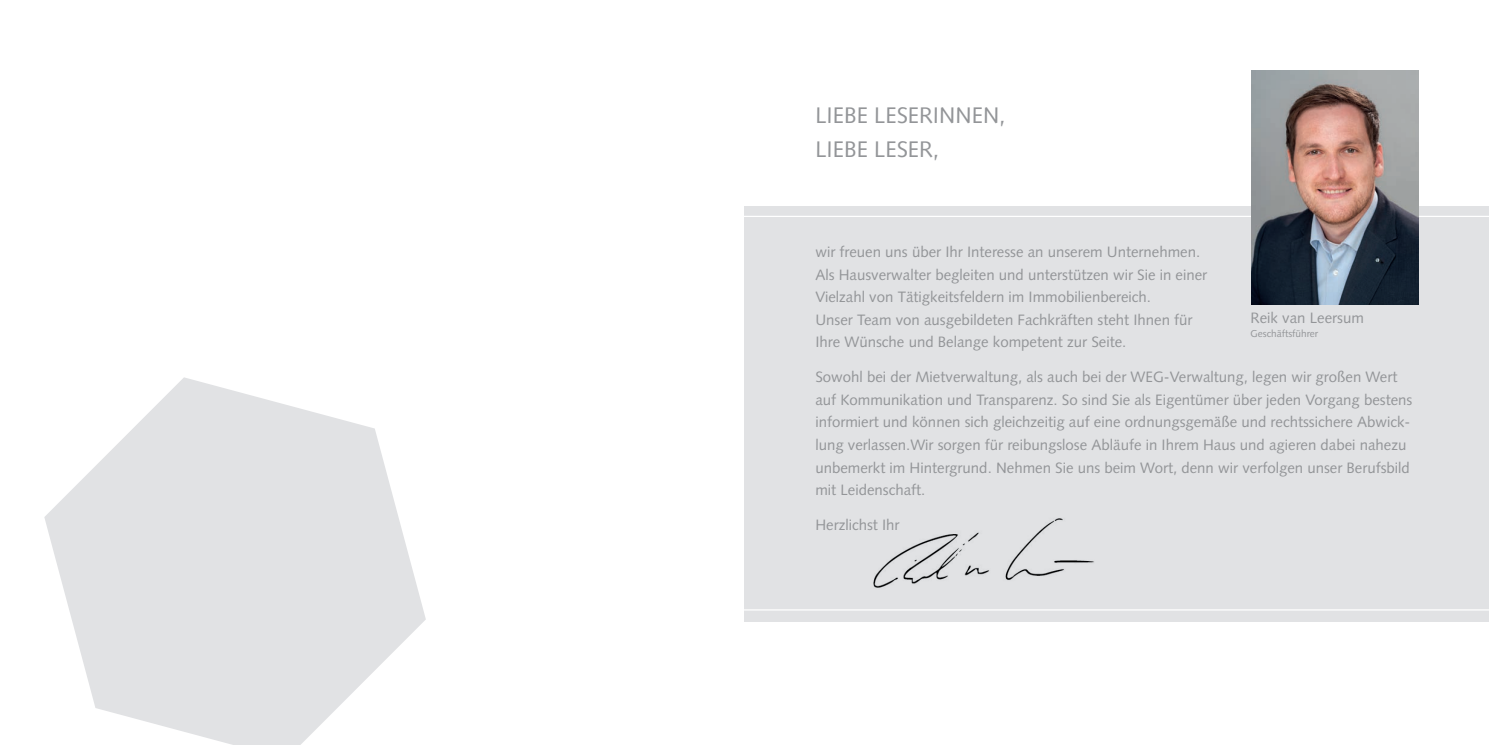
<style>
.page{position:relative;width:1489px;height:745px;background:#fff}
.page>*{position:absolute;margin:0;border:0;box-sizing:border-box;transform-origin:0 0}
.t1{font:22.5px/33.8px "Syntax";color:#939598}
.t2{font:15px/22.5px "Syntax";color:#939598}
.t3{font:10px "Syntax";color:#939598}
</style>
<div class="page">
<div style="left:744px;top:206px;width:744px;height:415px;background:#e1e2e4"></div>
<hr style="left:734px;top:216px;width:754px;height:1px;background:#fff">
<hr style="left:730px;top:609px;width:758px;height:1px;background:#fff">
<svg style="left:44px;top:377px;width:382px;height:367px;fill:#e1e2e4"></svg>
<img style="left:1251px;top:71px;width:166px;height:233px">
<img style="left:873px;top:518px;width:221px;height:70px">
<h1 class="t1" style="left:815px;top:99px;width:192px">LIEBE LESERINNEN,<br>LIEBE LESER,</h1>
<p class="t2" style="left:815px;top:241px;width:393px">wir freuen uns über Ihr Interesse an unserem Unternehmen.<br>Als Hausverwalter begleiten und unterstützen wir Sie in einer Vielzahl von Tätigkeitsfeldern im Immobilienbereich.<br>Unser Team von ausgebildeten Fachkräften steht Ihnen für Ihre Wünsche und Belange kompetent zur Seite.</p>
<p class="t2" style="left:815px;top:366px;width:598px">Sowohl bei der Mietverwaltung, als auch bei der WEG-Verwaltung, legen wir großen Wert auf Kommunikation und Transparenz. So sind Sie als Eigentümer über jeden Vorgang bestens informiert und können sich gleichzeitig auf eine ordnungsgemäße und rechtssichere Abwick&shy;lung verlassen.Wir sorgen für reibungslose Abläufe in Ihrem Haus und agieren dabei nahezu unbemerkt im Hintergrund. Nehmen Sie uns beim Wort, denn wir verfolgen unser Berufsbild mit Leidenschaft.</p>
<p class="t2" style="left:815px;top:513px;width:86px">Herzlichst Ihr</p>
<p class="t2" style="left:1250px;top:307px;width:115px">Reik van Leersum</p>
<p class="t3" style="left:1250px;top:327px;width:69px">Geschäftsführer</p>
</div>
